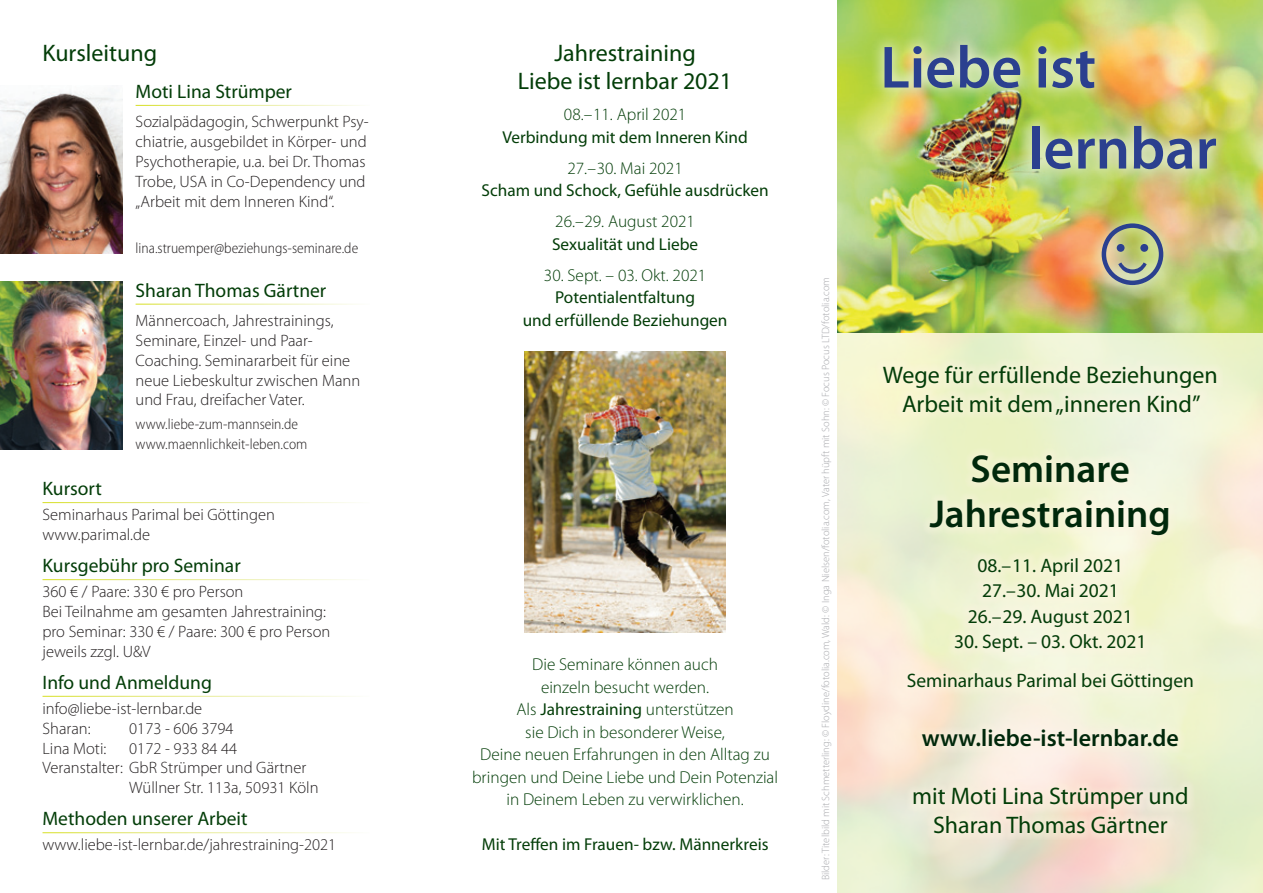
<style>
.page{position:relative;width:1263px;height:893px;background:#fff}
.page>*{position:absolute;margin:0;border:0;box-sizing:border-box;transform-origin:0 0}
.t1{font:99px "Times New Roman";color:#2b408f}
.t2{font:600 60px "Myriad Pro";color:#2b408f}
.Titel_3{font:600 39px/45px "Myriad Pro";color:#00280b;text-align:center}
.Titel_3_Titelseite{font:24px/28.8px "Myriad Pro";color:#033d08;text-align:center}
.Titel_3_Titelseite-2{font:600 24px "Myriad Pro";color:#00280b}
.Titel_3-2{font:24px "Myriad Pro";color:#033d08}
.Datum_Titelseite{font:19.5px "Myriad Pro";color:#033d08}
.Title_4{font:19.5px "Myriad Pro";color:#033d08}
.Title_3a{font:19.5px "Myriad Pro";color:#033d08}
.Titel_3_Titelseite-3{font:19.5px "Myriad Pro";color:#033d08}
.UNtertitel_Jahrestra{font:300 17.25px/22.5px "Myriad Pro";color:#033d08;text-align:center}
.UNtertitel_Jahrestra-2{font:17.25px/22.5px "Myriad Pro";color:#033d08;text-align:center}
.Datum_Rückseite{font:300 17.25px "Myriad Pro";color:#033d08}
.t3{font:300 16.5px/19.8px "Myriad Pro";color:#231f20}
.t4{font:300 semi-condensed 15px/19.8px "Myriad Pro";color:#231f20}
.Bildnachweis{font:300 10.5px "Myriad Pro";color:#a8a9ad}
.s1{font-weight:400}
</style>
<div class="page">
<img style="left:0;top:89px;width:123px;height:164px">
<img style="left:0;top:282px;width:123px;height:167px">
<div style="left:873px;top:355px;width:349px;height:485px;background:#fef4e3;opacity:.66"></div>
<img style="left:838px;top:0;width:425px;height:333px">
<img style="left:867px;top:28px;width:363px;height:271px">
<img style="left:525px;top:352px;width:201px;height:280px">
<p class="Titel_3-2" style="left:43px;top:38px;width:116px">Kursleitung</p>
<p class="Title_3a" style="left:136px;top:79px;width:158px">Moti Lina Strümper</p>
<p class="t3" style="left:136px;top:112px;width:235px">Sozialpädagogin, Schwerpunkt Psy&shy;chiatrie, ausgebildet in Körper- und Psychotherapie, u.a. bei Dr. Thomas Trobe, USA in Co-Dependency und „Arbeit mit dem Inneren Kind“.</p>
<p class="t4" style="left:136px;top:238px;width:224px">lina.struemper@beziehungs-seminare.de</p>
<p class="Title_3a" style="left:136px;top:278px;width:192px">Sharan Thomas Gärtner</p>
<p class="t3" style="left:136px;top:311px;width:226px">Männercoach, Jahrestrainings,<br>Seminare, Einzel- und Paar-<br>Coaching. Seminararbeit für eine neue Liebeskultur zwischen Mann und Frau, dreifacher Vater.</p>
<p class="t4" style="left:136px;top:414px;width:173px">www.liebe-zum-mannsein.de www.maennlichkeit-leben.com</p>
<p class="Title_4" style="left:43px;top:476px;width:61px">Kursort</p>
<p class="t3" style="left:43px;top:505px;width:234px">Seminarhaus Parimal bei Göttingen</p>
<p class="t3" style="left:43px;top:525px;width:109px">www.parimal.de</p>
<p class="Title_4" style="left:43px;top:553px;width:200px">Kursgebühr pro Seminar</p>
<p class="t3" style="left:43px;top:582px;width:202px">360 € / Paare: 330 € pro Person</p>
<p class="t3" style="left:43px;top:602px;width:285px">Bei Teilnahme am gesamten Jahrestraining:</p>
<p class="t3" style="left:43px;top:621px;width:289px">pro Seminar: 330 € / Paare: 300 € pro Person</p>
<p class="t3" style="left:43px;top:641px;width:110px">jeweils zzgl. U&amp;V</p>
<p class="Title_4" style="left:43px;top:670px;width:171px">Info und Anmeldung</p>
<p class="t3" style="left:43px;top:698px;width:161px">info@liebe-ist-lernbar.de</p>
<p class="t3" style="left:43px;top:718px;width:50px">Sharan:</p>
<p class="t3" style="left:129px;top:718px;width:106px">0173 - 606 3794</p>
<p class="t3" style="left:43px;top:738px;width:65px">Lina Moti:</p>
<p class="t3" style="left:129px;top:738px;width:109px">0172 - 933 84 44</p>
<p class="t3" style="left:129px;top:758px;width:191px;text-indent:-87px">Veranstalter: GbR Strümper und Gärtner<br>Wüllner Str. 113a, 50931 Köln</p>
<p class="Title_4" style="left:43px;top:807px;width:207px">Methoden unserer Arbeit</p>
<p class="t3" style="left:43px;top:835px;width:295px">www.liebe-ist-lernbar.de/jahrestraining-2021</p>
<p class="Titel_3_Titelseite" style="left:554px;top:38px;width:143px">Jahrestraining</p>
<p class="Titel_3_Titelseite" style="left:518px;top:66px;width:216px">Liebe ist lernbar 2021</p>
<p class="Datum_Rückseite" style="left:564px;top:104px;width:124px">08.–11. April 2021</p>
<p class="UNtertitel_Jahrestra-2" style="left:502px;top:126px;width:247px">Verbindung mit dem Inneren Kind</p>
<p class="Datum_Rückseite" style="left:567px;top:158px;width:117px">27.–30. Mai 2021</p>
<p class="UNtertitel_Jahrestra-2" style="left:481px;top:179px;width:289px">Scham und Schock, Gefühle ausdrücken</p>
<p class="Datum_Rückseite" style="left:555px;top:211px;width:141px">26.–29. August 2021</p>
<p class="UNtertitel_Jahrestra-2" style="left:552px;top:233px;width:148px">Sexualität und Liebe</p>
<p class="UNtertitel_Jahrestra" style="left:544px;top:264px;width:164px">30. Sept. – 03. Okt. 2021</p>
<p class="UNtertitel_Jahrestra-2" style="left:523px;top:286px;width:206px">Potentialentfaltung<br>und erfüllende Beziehungen</p>
<p class="UNtertitel_Jahrestra" style="left:516px;top:653px;width:219px">Die Seminare können auch einzeln besucht werden.<br>Als <span class="s1">Jahrestraining</span> unterstützen sie Dich in besonderer Weise,</p>
<p class="UNtertitel_Jahrestra" style="left:472px;top:743px;width:308px">Deine neuen Erfahrungen in den Alltag zu bringen und Deine Liebe und Dein Potenzial in Deinem Leben zu verwirklichen.</p>
<p class="UNtertitel_Jahrestra-2" style="left:482px;top:833px;width:288px">Mit Treffen im Frauen- bzw. Männerkreis</p>
<p class="Bildnachweis" style="left:819px;top:880px;width:605px;rotate:-90deg">Bilder: Titelbild mit Schmetterling: © Floydine/fotolia.com, Wald: © Inga Nielsen/fotolia.com, Vater hüpft mit Sohn: © Focus Pocus LTD/fotolia.com</p>
<p class="t2" style="left:880px;top:29px;width:217px">Liebe ist</p>
<p class="t2" style="left:1028px;top:110px;width:190px">lernbar</p>
<p class="t1" style="left:1082px;top:180px;width:103px">☺</p>
<p class="Titel_3_Titelseite" style="left:883px;top:360px;width:337px">Wege für erfüllende Beziehungen<br>Arbeit mit dem „inneren Kind”</p>
<p class="Titel_3" style="left:930px;top:446px;width:243px">Seminare<br>Jahrestraining</p>
<p class="Datum_Titelseite" style="left:977px;top:553px;width:147px">08.–11. April 2021</p>
<p class="Datum_Titelseite" style="left:982px;top:579px;width:138px">27.–30. Mai 2021</p>
<p class="Datum_Titelseite" style="left:968px;top:604px;width:167px">26.–29. August 2021</p>
<p class="Datum_Titelseite" style="left:954px;top:630px;width:194px">30. Sept. – 03. Okt. 2021</p>
<p class="Titel_3_Titelseite-3" style="left:907px;top:669px;width:289px">Seminarhaus Parimal bei Göttingen</p>
<p class="Titel_3_Titelseite-2" style="left:922px;top:722px;width:258px">www.liebe-ist-lernbar.de</p>
<p class="Titel_3_Titelseite" style="left:912px;top:782px;width:278px">mit Moti Lina Strümper und</p>
<p class="Titel_3_Titelseite" style="left:933px;top:810px;width:236px">Sharan Thomas Gärtner</p>
</div>
